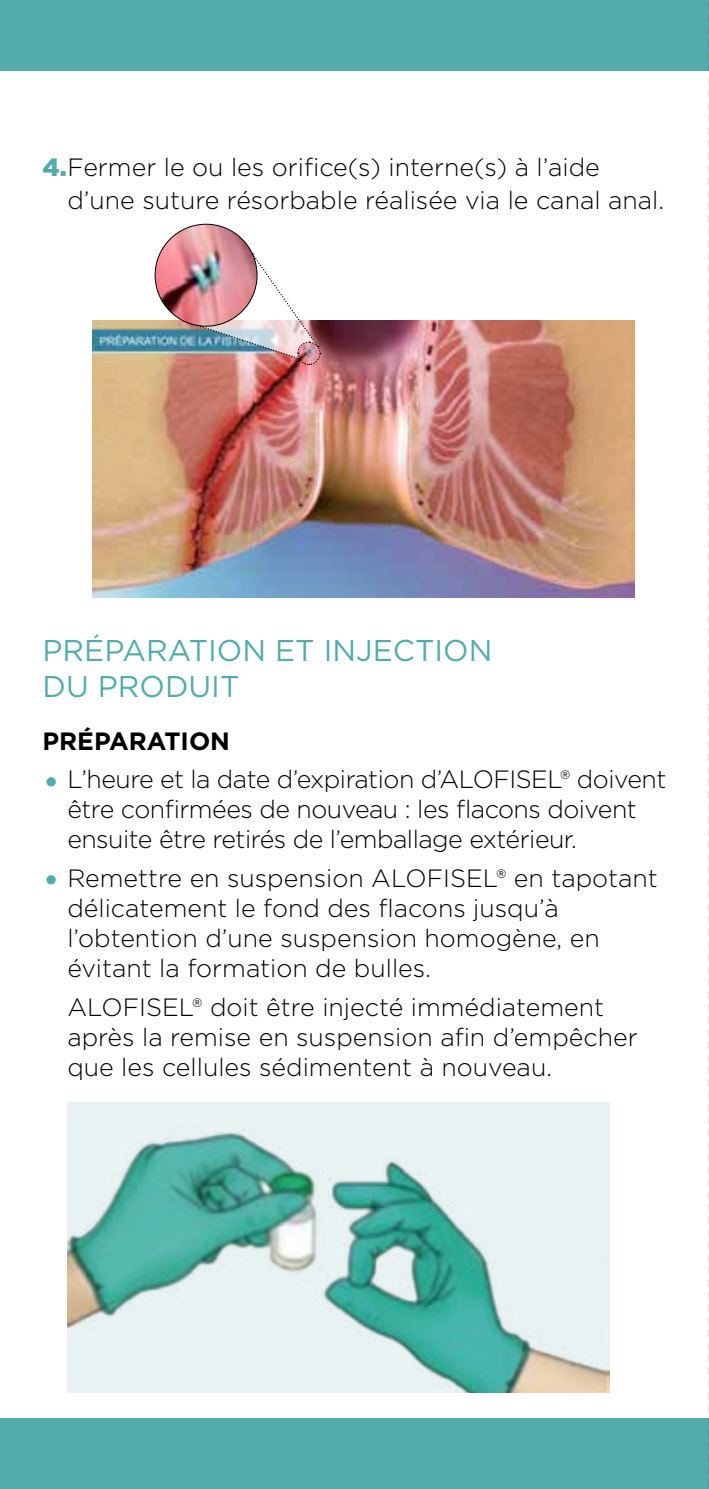
<style>
.page{position:relative;width:709px;height:1489px;background:#fff}
.page>*{position:absolute;margin:0;border:0;box-sizing:border-box;transform-origin:0 0}
.t1{font:30px/36px "Gotham";color:#53acab}
.t2{font:300 25px/30px "Gotham";color:#000}
.t3{font:300 25px/30px "Gotham";letter-spacing:-.02em;color:#000}
.t4{font:700 25px "Gotham";color:#000}
.s1{font-weight:900;color:#53acab}
.s2{font-size:37.5px;color:#53acab}
</style>
<div class="page">
<div style="left:0;top:0;width:709px;height:71px;background:#53acab"></div>
<div style="left:0;top:1417px;width:709px;height:71px;background:#53acab"></div>
<img style="left:92px;top:320px;width:542px;height:277px">
<img style="left:67px;top:1102px;width:542px;height:290px">
<img style="left:155px;top:224px;width:102px;height:102px;border-radius:51px">
<img style="left:187px;top:243px;width:134px;height:123px">
<svg style="left:707px;top:2px;width:2px;height:1485px"></svg>
<p class="t2" style="left:67px;top:150px;width:598px;line-height:33px;text-indent:-25px"><span class="s1">4.</span>Fermer le ou les orifice(s) interne(s) à l’aide d’une suture résorbable réalisée via le canal anal.</p>
<p class="t1" style="left:43px;top:632px;width:451px">PRÉPARATION ET INJECTION<br>DU PRODUIT</p>
<p class="t4" style="left:43px;top:724px;width:189px">PRÉPARATION</p>
<p class="t3" style="left:67px;top:763px;width:600px;text-indent:-25px"><span class="s2">•</span> L’heure et la date d’expiration d’ALOFISEL® doivent être confirmées de nouveau : les flacons doivent ensuite être retirés de l’emballage extérieur.</p>
<p class="t2" style="left:67px;top:862px;width:592px;text-indent:-25px"><span class="s2">•</span> Remettre en suspension ALOFISEL® en tapotant délicatement le fond des flacons jusqu’à l’obtention d’une suspension homogène, en évitant la formation de bulles.</p>
<p class="t2" style="left:67px;top:990px;width:572px">ALOFISEL® doit être injecté immédiatement après la remise en suspension afin d’empêcher que les cellules sédimentent à nouveau.</p>
</div>
